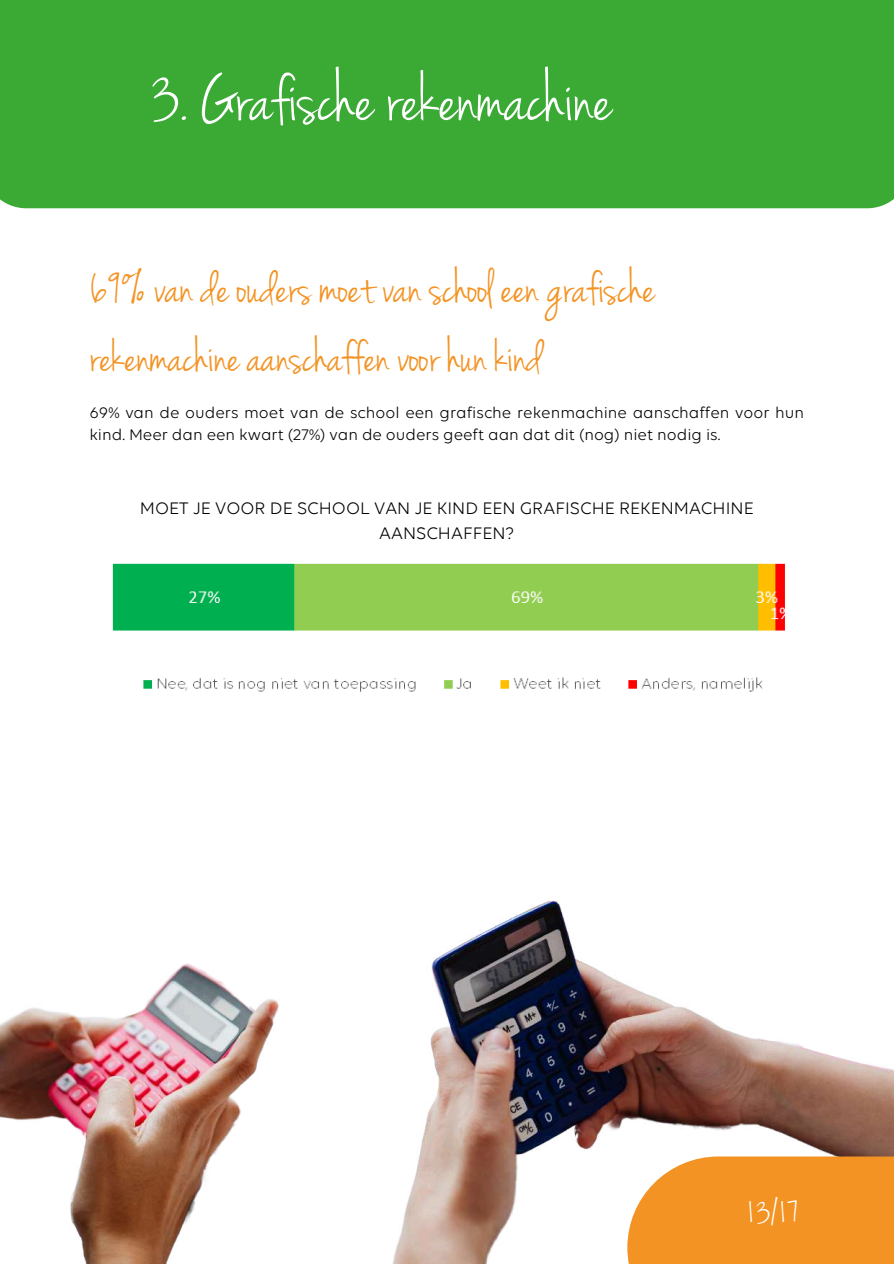
<style>
.page{position:relative;width:894px;height:1264px;background:#fff}
.page>*{position:absolute;margin:0;border:0;box-sizing:border-box;transform-origin:0 0}
.t1{font:74.4px "Jenna Sue";color:#fff}
.t2{font:49.5px/68.7px "Jenna Sue";color:#f39323}
.t3{font:36.75px "Jenna Sue";color:#fff}
.t4{font:18px/24.8px "Volte";color:#000;text-align:center}
.t5{font:16.5px/22.5px "Volte";color:#000}
</style>
<div class="page">
<div style="left:0;top:0;width:893px;height:208px;background:#3aaa35"></div>
<img style="left:0;top:900px;width:893px;height:363px">
<div style="left:627px;top:1156px;width:266px;height:107px;background:#f39323"></div>
<img style="left:112px;top:563px;width:673px;height:129px">
<h1 class="t1" style="left:150px;top:64px;width:463px">3. Grafische rekenmachine</h1>
<h2 class="t2" style="left:89px;top:255px;width:567px">69% van de ouders moet van school een grafische rekenmachine aanschaffen voor hun kind</h2>
<p class="t5" style="left:89px;top:402px;width:716px">69% van de ouders moet van de school een grafische rekenmachine aanschaffen voor hun kind. Meer dan een kwart (27%) van de ouders geeft aan dat dit (nog) niet nodig is.</p>
<p class="t4" style="left:140px;top:497px;width:615px">MOET JE VOOR DE SCHOOL VAN JE KIND EEN GRAFISCHE REKENMACHINE<br>AANSCHAFFEN?</p>
<h3 class="t3" style="left:745px;top:1194px;width:53px">13/17</h3>
</div>
